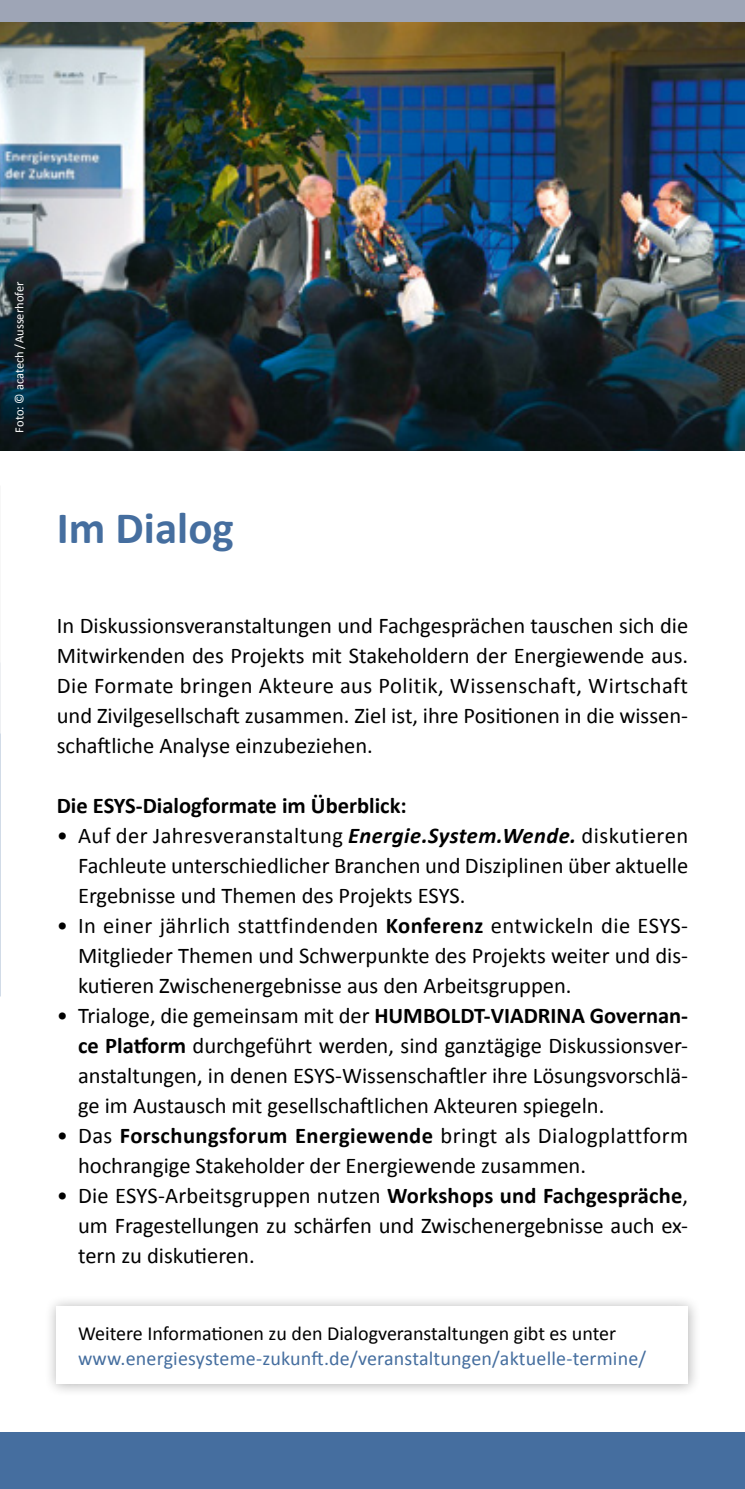
<style>
.page{position:relative;width:745px;height:1489px;background:#fff}
.page>*{position:absolute;margin:0;border:0;box-sizing:border-box;transform-origin:0 0}
.t1{font:700 45px "Calibri";color:#456e9f}
.t2{font:22.5px/30px "Calibri";color:#000;text-align:justify}
.t3{font:700 22.5px "Calibri";color:#000}
.t4{font:20px "Calibri";letter-spacing:.01em;color:#456e9f}
.t5{font:20px "Calibri";color:#000}
.t6{font:12.5px "Calibri";color:#fff}
.s1{font-weight:700;font-style:italic}
.s2{font-weight:700}
</style>
<div class="page">
<img style="left:0;top:21px;width:744px;height:429px">
<div style="left:0;top:0;width:744px;height:21px;background:#9ea5b6"></div>
<div style="left:0;top:1431px;width:744px;height:57px;background:#456e9f"></div>
<div style="left:44px;top:1294px;width:656px;height:101px;background:#000;opacity:.3"></div>
<div style="left:57px;top:1306px;width:630px;height:78px;background:#fff"></div>
<p class="t6" style="left:12px;top:432px;width:152px;rotate:-90deg">Foto: © acatech/Ausserhofer</p>
<h1 class="t1" style="left:57px;top:499px;width:179px">Im Dialog</h1>
<p class="t2" style="left:57px;top:609px;width:632px">In Diskussionsveranstaltungen und Fachgesprächen tauschen sich die Mitwirkenden des Projekts mit Stakeholdern der Energiewende aus.<br>Die Formate bringen Akteure aus Politik, Wissenschaft, Wirtschaft und Zivilgesellschaft zusammen. Ziel ist, ihre Positionen in die wissen&shy;schaftliche Analyse einzubeziehen.</p>
<p class="t3" style="left:57px;top:791px;width:351px">Die ESYS-Dialogformate im Überblick:</p>
<p class="t2" style="left:78px;top:819px;width:611px;text-indent:-21px">• Auf der Jahresveranstaltung <span class="s1">Energie.System.Wende.</span> diskutieren Fachleute unterschiedlicher Branchen und Disziplinen über aktuelle Ergebnisse und Themen des Projekts ESYS.</p>
<p class="t2" style="left:78px;top:909px;width:611px;text-indent:-21px">• In einer jährlich stattfindenden <span class="s2">Konferenz</span> entwickeln die ESYS-Mitglieder Themen und Schwerpunkte des Projekts weiter und dis&shy;kutieren Zwischenergebnisse aus den Arbeitsgruppen.</p>
<p class="t2" style="left:78px;top:999px;width:611px;text-indent:-21px">• Trialoge, die gemeinsam mit der <span class="s2">HUMBOLDT-VIADRINA Governan&shy;ce Platform</span> durchgeführt werden, sind ganztägige Diskussionsver&shy;anstaltungen, in denen ESYS-Wissenschaftler ihre Lösungsvorschlä&shy;ge im Austausch mit gesellschaftlichen Akteuren spiegeln.</p>
<p class="t2" style="left:78px;top:1119px;width:611px;text-indent:-21px">• Das <span class="s2">Forschungsforum Energiewende</span> bringt als Dialogplattform hochrangige Stakeholder der Energiewende zusammen.</p>
<p class="t2" style="left:78px;top:1179px;width:611px;text-indent:-21px">• Die ESYS-Arbeitsgruppen nutzen <span class="s2">Workshops und Fachgespräche</span>, um Fragestellungen zu schärfen und Zwischenergebnisse auch ex&shy;tern zu diskutieren.</p>
<p class="t5" style="left:78px;top:1321px;width:539px">Weitere Informationen zu den Dialogveranstaltungen gibt es unter</p>
<p class="t4" style="left:78px;top:1346px;width:569px">www.energiesysteme-zukunft.de/veranstaltungen/aktuelle-termine/</p>
</div>
